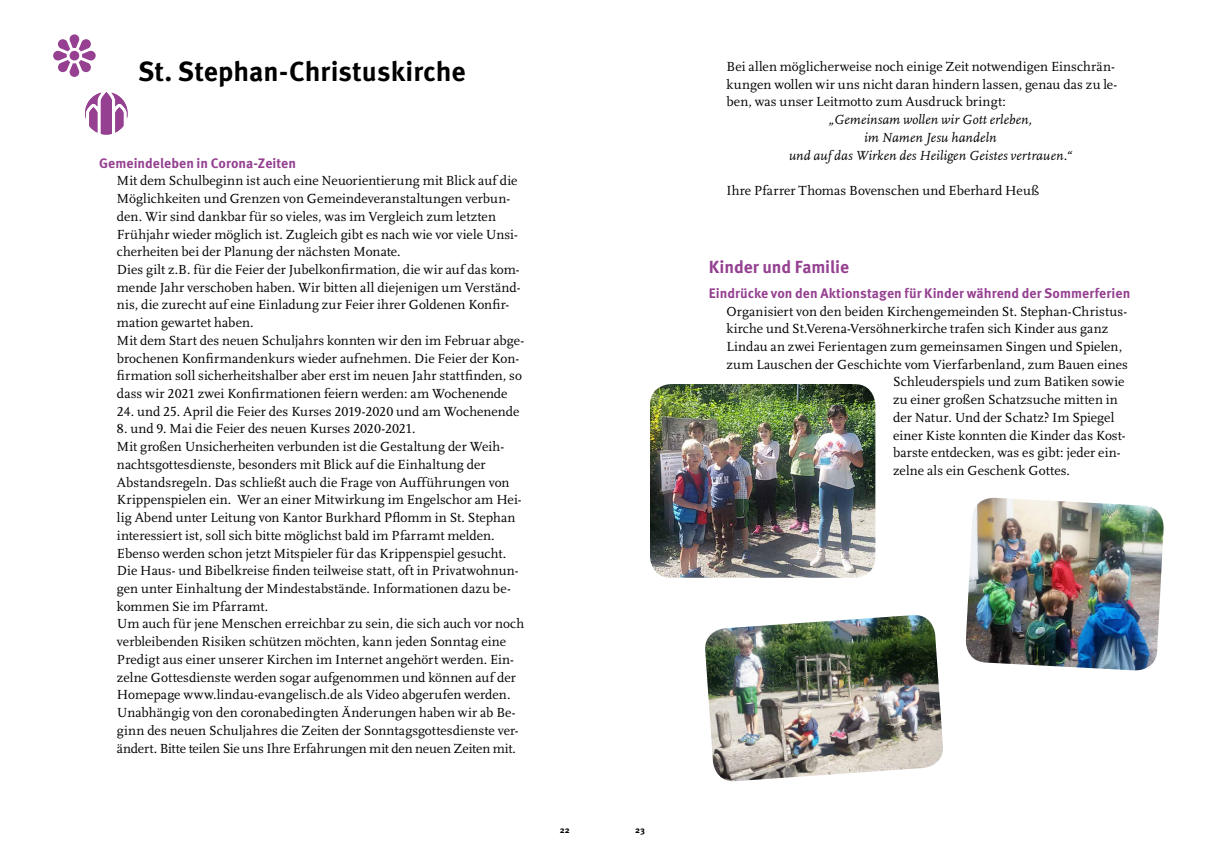
<style>
.page{position:relative;width:1205px;height:851px;background:#fff}
.page>*{position:absolute;margin:0;border:0;box-sizing:border-box;transform-origin:0 0}
.t1{font:700 27.5px "Meta Pro";color:#000}
.t2{font:700 17.5px "Meta Pro";letter-spacing:-.005em;color:#954091}
.t3{font:13.75px/17.8px "Scala LF";letter-spacing:.005em;color:#000}
.t4{font:italic 13.75px/17.8px "Scala LF";letter-spacing:.01em;color:#000;text-align:center}
.t5{font:700 13.75px "Meta Pro";letter-spacing:.005em;color:#954091}
.t6{font:700 8.75px "Meta Pro";color:#000}
</style>
<div class="page">
<svg style="left:85px;top:92px;width:43px;height:42px"></svg>
<svg style="left:53px;top:34px;width:43px;height:43px"></svg>
<img style="left:650px;top:384px;width:225px;height:193px">
<img style="left:705px;top:615px;width:238px;height:167px">
<img style="left:965px;top:497px;width:199px;height:174px">
<h1 class="t1" style="left:138px;top:54px;width:329px">St. Stephan-Christuskirche</h1>
<p class="t3" style="left:726px;top:58px;width:392px">Bei allen möglicherweise noch einige Zeit notwendigen Einschrän&shy;kungen wollen wir uns nicht daran hindern lassen, genau das zu le&shy;ben, was unser Leitmotto zum Ausdruck bringt:</p>
<p class="t4" style="left:789px;top:111px;width:285px">„Gemeinsam wollen wir Gott erleben,<br>im Namen Jesu handeln<br>und auf das Wirken des Heiligen Geistes vertrauen.“</p>
<p class="t3" style="left:726px;top:182px;width:314px">Ihre Pfarrer Thomas Bovenschen und Eberhard Heuß</p>
<p class="t5" style="left:99px;top:154px;width:198px">Gemeindeleben in Corona-Zeiten</p>
<p class="t3" style="left:117px;top:172px;width:409px">Mit dem Schulbeginn ist auch eine Neuorientierung mit Blick auf die Möglichkeiten und Grenzen von Gemeindeveranstaltungen verbun&shy;den. Wir sind dankbar für so vieles, was im Vergleich zum letzten Frühjahr wieder möglich ist. Zugleich gibt es nach wie vor viele Unsi&shy;cherheiten bei der Planung der nächsten Monate.<br>Dies gilt z.B. für die Feier der Jubelkonfirmation, die wir auf das kom&shy;mende Jahr verschoben haben. Wir bitten all diejenigen um Verständ&shy;nis, die zurecht auf eine Einladung zur Feier ihrer Goldenen Konfir&shy;mation gewartet haben.<br>Mit dem Start des neuen Schuljahrs konnten wir den im Februar abge&shy;brochenen Konfirmandenkurs wieder aufnehmen. Die Feier der Kon&shy;firmation soll sicherheitshalber aber erst im neuen Jahr stattfinden, so dass wir 2021 zwei Konfirmationen feiern werden: am Wochenende</p>
<p class="t3" style="left:117px;top:402px;width:404px">24. und 25. April die Feier des Kurses 2019-2020 und am Wochenende</p>
<p class="t3" style="left:117px;top:420px;width:409px">8. und 9. Mai die Feier des neuen Kurses 2020-2021.<br>Mit großen Unsicherheiten verbunden ist die Gestaltung der Weih&shy;nachtsgottesdienste, besonders mit Blick auf die Einhaltung der Abstandsregeln. Das schließt auch die Frage von Aufführungen von Krippenspielen ein. Wer an einer Mitwirkung im Engelschor am Hei&shy;lig Abend unter Leitung von Kantor Burkhard Pflomm in St. Stephan interessiert ist, soll sich bitte möglichst bald im Pfarramt melden.<br>Ebenso werden schon jetzt Mitspieler für das Krippenspiel gesucht.<br>Die Haus- und Bibelkreise finden teilweise statt, oft in Privatwohnun&shy;gen unter Einhaltung der Mindestabstände. Informationen dazu be&shy;kommen Sie im Pfarramt.<br>Um auch für jene Menschen erreichbar zu sein, die sich auch vor noch verbleibenden Risiken schützen möchten, kann jeden Sonntag eine Predigt aus einer unserer Kirchen im Internet angehört werden. Ein&shy;zelne Gottesdienste werden sogar aufgenommen und können auf der Homepage www.lindau-evangelisch.de als Video abgerufen werden.<br>Unabhängig von den coronabedingten Änderungen haben wir ab Be&shy;ginn des neuen Schuljahres die Zeiten der Sonntagsgottesdienste ver&shy;ändert. Bitte teilen Sie uns Ihre Erfahrungen mit den neuen Zeiten mit.</p>
<p class="t2" style="left:709px;top:256px;width:142px">Kinder und Familie</p>
<p class="t5" style="left:709px;top:284px;width:423px">Eindrücke von den Aktionstagen für Kinder während der Sommerferien</p>
<p class="t3" style="left:726px;top:302px;width:402px">Organisiert von den beiden Kirchengemeinden St. Stephan-Christus-</p>
<p class="t3" style="left:726px;top:320px;width:383px">kirche und St.Verena-Versöhnerkirche trafen sich Kinder aus ganz</p>
<p class="t3" style="left:726px;top:338px;width:397px">Lindau an zwei Ferientagen zum gemeinsamen Singen und Spielen,</p>
<p class="t3" style="left:726px;top:355px;width:403px">zum Lauschen der Geschichte vom Vierfarbenland, zum Bauen eines</p>
<p class="t3" style="left:893px;top:373px;width:233px">Schleuderspiels und zum Batiken sowie</p>
<p class="t3" style="left:893px;top:391px;width:226px">zu einer großen Schatzsuche mitten in</p>
<p class="t3" style="left:893px;top:409px;width:223px">der Natur. Und der Schatz? Im Spiegel</p>
<p class="t3" style="left:893px;top:426px;width:234px">einer Kiste konnten die Kinder das Kost-</p>
<p class="t3" style="left:893px;top:444px;width:229px">barste entdecken, was es gibt: jeder ein-</p>
<p class="t3" style="left:893px;top:462px;width:178px">zelne als ein Geschenk Gottes.</p>
<p class="t6" style="left:560px;top:824px;width:11px">22</p>
<p class="t6" style="left:635px;top:824px;width:11px">23</p>
</div>
